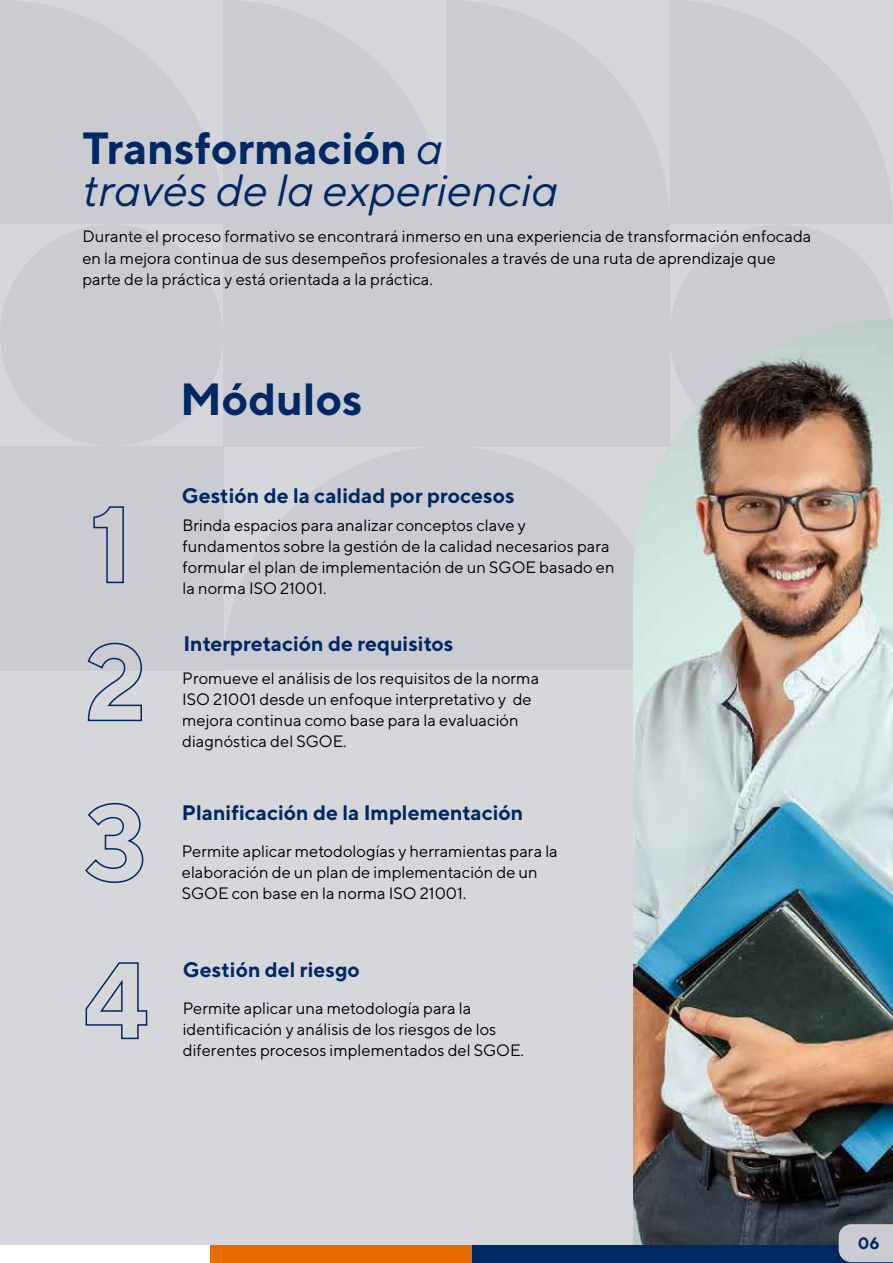
<style>
.page{position:relative;width:893px;height:1263px;background:#fff}
.page>*{position:absolute;margin:0;border:0;box-sizing:border-box;transform-origin:0 0}
.t1{font:italic 45px/42px "TT Norms";color:#002864}
.t2{font:700 45px "TT Norms";color:#002864}
.t3{font:700 21px "TT Norms";color:#002864}
.t4{font:16.5px/21px "TT Norms";color:#000}
.t5{font:700 16.5px "TT Norms";color:#002864}
.s1{font-weight:700;font-style:normal}
</style>
<div class="page">
<div style="left:0;top:0;width:893px;height:1262px;background:#d5d7db"></div>
<svg style="left:223px;top:446px;width:410px;height:224px;fill:#cbccd1"></svg>
<div style="left:0;top:446px;width:223px;height:224px;background:#cbccd1"></div>
<svg style="left:0;top:0;width:223px;height:223px;fill:#cbccd1"></svg>
<svg style="left:224px;top:0;width:222px;height:223px;fill:#cbccd1"></svg>
<svg style="left:447px;top:0;width:222px;height:223px;fill:#cbccd1"></svg>
<div style="left:0;top:224px;width:223px;height:222px;background:#cbccd1;border-radius:50%"></div>
<svg style="left:670px;top:0;width:222px;height:223px;fill:#cbccd1"></svg>
<div style="left:670px;top:224px;width:222px;height:222px;background:#cbccd1;border-radius:50%"></div>
<div style="left:223px;top:224px;width:447px;height:222px;background:#cbccd1"></div>
<svg style="left:93px;top:506px;width:31px;height:78px"></svg>
<svg style="left:87px;top:642px;width:56px;height:79px"></svg>
<svg style="left:85px;top:802px;width:59px;height:81px"></svg>
<img style="left:633px;top:319px;width:260px;height:925px">
<div style="left:0;top:1244px;width:211px;height:18px;background:#fff"></div>
<div style="left:211px;top:1244px;width:262px;height:18px;background:#e66b00"></div>
<div style="left:473px;top:1244px;width:420px;height:18px;background:#002864"></div>
<svg style="left:839px;top:1223px;width:54px;height:38px"></svg>
<svg style="left:85px;top:962px;width:63px;height:77px"></svg>
<h1 class="t1" style="left:82px;top:126px;width:477px"><span class="s1">Transformación</span> a través de la experiencia</h1>
<p class="t4" style="left:82px;top:226px;width:730px">Durante el proceso formativo se encontrará inmerso en una experiencia de transformación enfocada en la mejora continua de sus desempeños profesionales a través de una ruta de aprendizaje que parte de la práctica y está orientada a la práctica.</p>
<h1 class="t2" style="left:180px;top:371px;width:184px">Módulos</h1>
<p class="t3" style="left:182px;top:482px;width:334px">Gestión de la calidad por procesos</p>
<p class="t4" style="left:182px;top:514px;width:434px">Brinda espacios para analizar conceptos clave y fundamentos sobre la gestión de la calidad necesarios para formular el plan de implementación de un SGOE basado en la norma ISO 21001.</p>
<p class="t3" style="left:183px;top:630px;width:271px">Interpretación de requisitos</p>
<p class="t4" style="left:182px;top:667px;width:358px">Promueve el análisis de los requisitos de la norma ISO 21001 desde un enfoque interpretativo y de mejora continua como base para la evaluación diagnóstica del SGOE.</p>
<p class="t3" style="left:182px;top:799px;width:343px">Planificación de la Implementación</p>
<p class="t4" style="left:182px;top:840px;width:378px">Permite aplicar metodologías y herramientas para la elaboración de un plan de implementación de un<br>SGOE con base en la norma ISO 21001.</p>
<p class="t3" style="left:183px;top:956px;width:179px">Gestión del riesgo</p>
<p class="t4" style="left:183px;top:996px;width:343px">Permite aplicar una metodología para la identificación y análisis de los riesgos de los diferentes procesos implementados del SGOE.</p>
<p class="t5" style="left:858px;top:1232px;width:23px">06</p>
</div>
